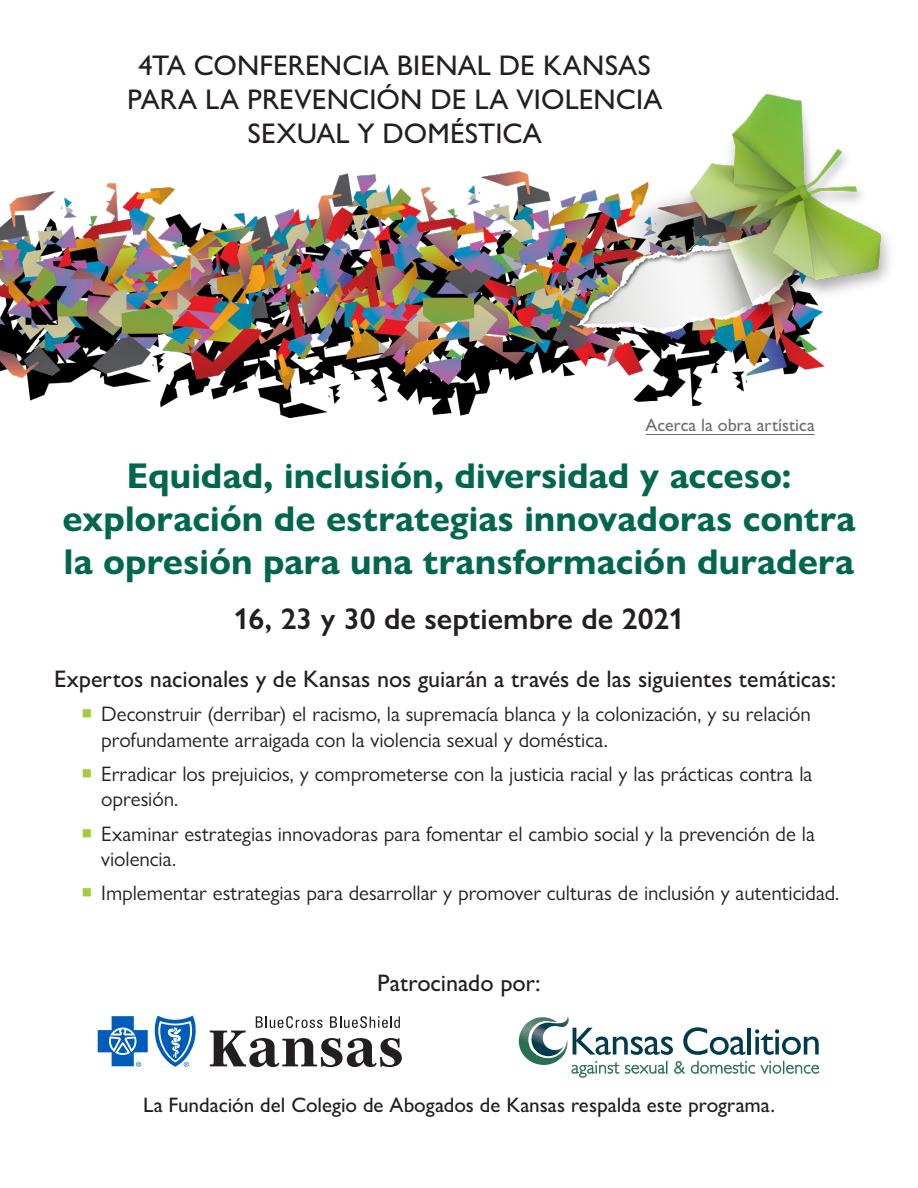
<style>
.page{position:relative;width:918px;height:1188px;background:#fff}
.page>*{position:absolute;margin:0;border:0;box-sizing:border-box;transform-origin:0 0}
.Heading_18_pt_-_Bold{font:700 36px/43.2px "Gill Sans Nova";color:#00674e;text-align:center}
.Heading_18_pt_-_Bold-2{font:600 30px "Gill Sans Nova";color:#231f20}
.Heading_18_pt_-_Bold-3{font:500 28.5px/34.2px "Gill Sans Nova";letter-spacing:.005em;color:#231f20;text-align:center}
.Body_14_pt{font:500 24px "Gill Sans Nova";color:#231f20}
.t1{font:21px/25.2px "Gill Sans Nova";color:#231f20}
.Body_14_pt-2{font:500 21px "Gill Sans Nova";color:#231f20}
.Schedule{font:500 18px "Gill Sans Nova";color:#6d6e71}
</style>
<div class="page">
<img style="left:0;top:94px;width:890px;height:325px">
<hr style="left:646px;top:434px;width:169px;height:1px;background:#6d6e71">
<svg style="left:98px;top:1016px;width:50px;height:51px"></svg>
<svg style="left:154px;top:1016px;width:42px;height:51px"></svg>
<svg style="left:210px;top:1016px;width:192px;height:51px"></svg>
<svg style="left:519px;top:1016px;width:300px;height:62px"></svg>
<p class="Heading_18_pt_-_Bold-3" style="left:127px;top:48px;width:537px">4TA CONFERENCIA BIENAL DE KANSAS<br>PARA LA PREVENCIÓN DE LA VIOLENCIA<br>SEXUAL Y DOMÉSTICA</p>
<p class="Schedule" style="left:646px;top:414px;width:171px">Acerca la obra artística</p>
<p class="Heading_18_pt_-_Bold" style="left:62px;top:454px;width:795px">Equidad, inclusión, diversidad y acceso: exploración de estrategias innovadoras contra la opresión para una transformación duradera</p>
<p class="Heading_18_pt_-_Bold-2" style="left:234px;top:600px;width:452px">16, 23 y 30 de septiembre de 2021</p>
<p class="Body_14_pt" style="left:54px;top:664px;width:784px">Expertos nacionales y de Kansas nos guiarán a través de las siguientes temáticas:</p>
<p class="t1" style="left:101px;top:702px;width:711px">Deconstruir (derribar) el racismo, la supremacía blanca y la colonización, y su relación profundamente arraigada con la violencia sexual y doméstica.</p>
<p class="t1" style="left:101px;top:761px;width:713px">Erradicar los prejuicios, y comprometerse con la justicia racial y las prácticas contra la opresión.</p>
<p class="t1" style="left:101px;top:821px;width:715px">Examinar estrategias innovadoras para fomentar el cambio social y la prevención de la violencia.</p>
<p class="t1" style="left:101px;top:880px;width:740px">Implementar estrategias para desarrollar y promover culturas de inclusión y autenticidad.</p>
<p class="Body_14_pt" style="left:377px;top:968px;width:165px">Patrocinado por:</p>
<p class="Body_14_pt-2" style="left:143px;top:1092px;width:633px">La Fundación del Colegio de Abogados de Kansas respalda este programa.</p>
</div>
